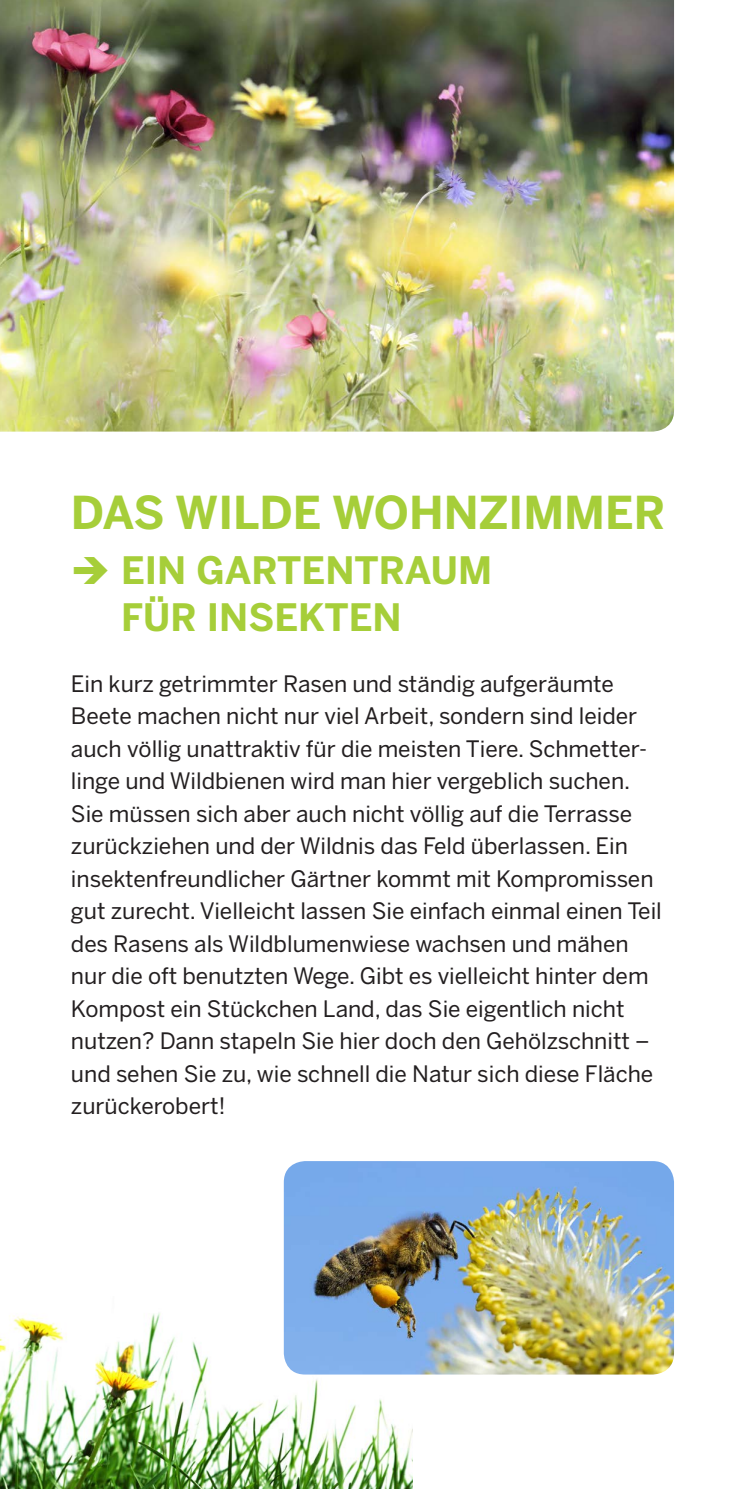
<style>
.page{position:relative;width:745px;height:1489px;background:#fff}
.page>*{position:absolute;margin:0;border:0;box-sizing:border-box;transform-origin:0 0}
.t1{font:700 45px "Benton Sans";color:#a6ce39}
.t2{font:700 37.5px/47.5px "Benton Sans";color:#a6ce39}
.t3{font:22.5px/32.5px "Benton Sans";color:#231f20}
</style>
<div class="page">
<img style="left:1px;top:1313px;width:411px;height:175px">
<img style="left:0;top:1338px;width:1px;height:150px">
<img style="left:0;top:0;width:673px;height:431px">
<img style="left:283px;top:1161px;width:390px;height:213px">
<h2 class="t1" style="left:71px;top:486px;width:595px">DAS WILDE WOHNZIMMER</h2>
<h2 class="t2" style="left:121px;top:545px;width:372px;text-indent:-50px">➔ EIN GARTENTRAUM<br>FÜR -INSEKTEN</h2>
<p class="t3" style="left:71px;top:667px;width:592px">Ein kurz getrimmter Rasen und ständig aufgeräumte Beete machen nicht nur viel Arbeit, sondern sind leider auch völlig unattraktiv für die meisten Tiere. Schmetter&shy;linge und Wildbienen wird man hier vergeblich suchen.<br>Sie müssen sich aber auch nicht völlig auf die Terrasse zurückziehen und der Wildnis das Feld überlassen. Ein insektenfreundlicher Gärtner kommt mit Kompromissen gut zurecht. Vielleicht lassen Sie einfach einmal einen Teil des Rasens als Wildblumenwiese wachsen und mähen nur die oft benutzten Wege. Gibt es vielleicht hinter dem Kompost ein Stückchen Land, das Sie eigentlich nicht nutzen? Dann stapeln Sie hier doch den Gehölzschnitt – und sehen Sie zu, wie schnell die Natur sich diese Fläche zurückerobert!</p>
</div>
